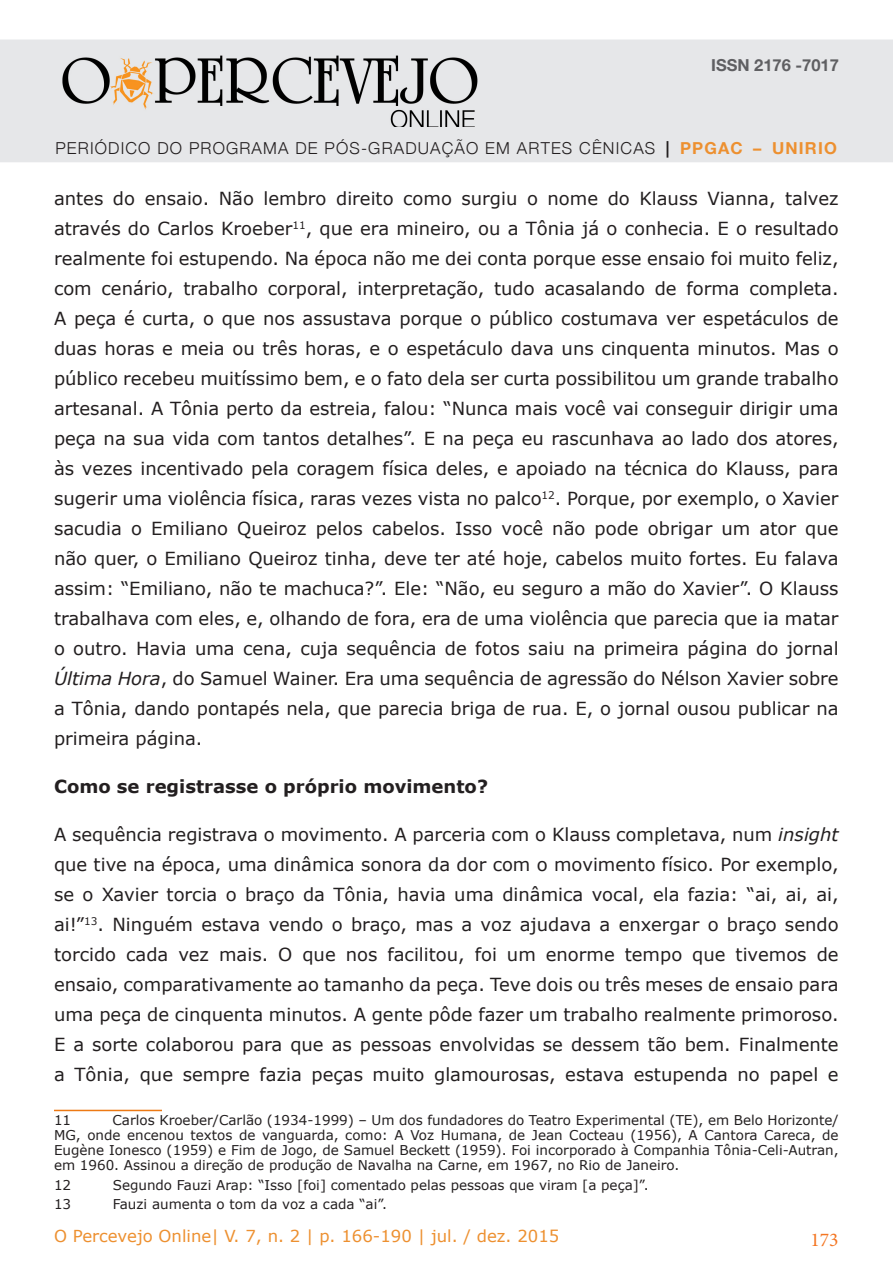
<style>
.page{position:relative;width:893px;height:1263px;background:#fff}
.page>*{position:absolute;margin:0;border:0;box-sizing:border-box;transform-origin:0 0}
.t1{font:19.5px "Minion Pro";color:#f47521}
.Corpo_de_texto{font:18px/30px "Verdana";color:#231f20;text-align:justify}
.Corpo_de_texto-2{font:700 18px "Verdana";color:#231f20}
.t2{font:300 16.5px "Helvetica Neue";letter-spacing:.07em;color:#231f20}
.t3{font:16.5px "Verdana";color:#ed9030}
.t4{font:700 16.5px "Helvetica Neue";color:#5f5f62}
.t5{font:13.5px/15px "Verdana";color:#231f20;text-align:justify}
.s1{font-weight:700}
.s2{font-weight:700;color:#ed9030}
.s3{font-style:italic}
</style>
<div class="page">
<div style="left:0;top:40px;width:893px;height:122px;background:#e6e7e9"></div>
<img style="left:62px;top:55px;width:416px;height:71px">
<hr style="left:54px;top:1110px;width:108px;height:1px;background:#ed7914">
<p class="t4" style="left:711px;top:50px;width:129px">ISSN 2176 -7017</p>
<p class="t2" style="left:55px;top:135px;width:783px">PERIÓDICO DO PROGRAMA DE PÓS-GRADUAÇÃO EM ARTES CÊNICAS <span class="s1">|</span> <span class="s2">PPGAC – UNIRIO</span></p>
<p class="Corpo_de_texto" style="left:54px;top:183px;width:786px">antes do ensaio. Não lembro direito como surgiu o nome do Klauss Vianna, talvez através do Carlos Kroeber<sup>11</sup>, que era mineiro, ou a Tônia já o conhecia. E o resultado realmente foi estupendo. Na época não me dei conta porque esse ensaio foi muito feliz, com cenário, trabalho corporal, interpretação, tudo acasalando de forma completa.<br>A peça é curta, o que nos assustava porque o público costumava ver espetáculos de duas horas e meia ou três horas, e o espetáculo dava uns cinquenta minutos. Mas o público recebeu muitíssimo bem, e o fato dela ser curta possibilitou um grande trabalho artesanal. A Tônia perto da estreia, falou: “Nunca mais você vai conseguir dirigir uma peça na sua vida com tantos detalhes”. E na peça eu rascunhava ao lado dos atores, às vezes incentivado pela coragem física deles, e apoiado na técnica do Klauss, para sugerir uma violência física, raras vezes vista no palco<sup>12</sup>. Porque, por exemplo, o Xavier sacudia o Emiliano Queiroz pelos cabelos. Isso você não pode obrigar um ator que não quer, o Emiliano Queiroz tinha, deve ter até hoje, cabelos muito fortes. Eu falava assim: “Emiliano, não te machuca?”. Ele: “Não, eu seguro a mão do Xavier”. O Klauss trabalhava com eles, e, olhando de fora, era de uma violência que parecia que ia matar o outro. Havia uma cena, cuja sequência de fotos saiu na primeira página do jornal <span class="s3">Última Hora</span>, do Samuel Wainer. Era uma sequência de agressão do Nélson Xavier sobre a Tônia, dando pontapés nela, que parecia briga de rua. E, o jornal ousou publicar na primeira página.</p>
<p class="Corpo_de_texto-2" style="left:54px;top:774px;width:436px">Como se registrasse o próprio movimento?</p>
<p class="Corpo_de_texto" style="left:54px;top:819px;width:786px">A sequência registrava o movimento. A parceria com o Klauss completava, num <span class="s3">insight </span>que tive na época, uma dinâmica sonora da dor com o movimento físico. Por exemplo, se o Xavier torcia o braço da Tônia, havia uma dinâmica vocal, ela fazia: “ai, ai, ai, ai!”<sup>13</sup>. Ninguém estava vendo o braço, mas a voz ajudava a enxergar o braço sendo torcido cada vez mais. O que nos facilitou, foi um enorme tempo que tivemos de ensaio, comparativamente ao tamanho da peça. Teve dois ou três meses de ensaio para uma peça de cinquenta minutos. A gente pôde fazer um trabalho realmente primoroso.<br>E a sorte colaborou para que as pessoas envolvidas se dessem tão bem. Finalmente a Tônia, que sempre fazia peças muito glamourosas, estava estupenda no papel e</p>
<p class="t5" style="left:54px;top:1113px;width:19px">11</p>
<p class="t5" style="left:54px;top:1113px;width:786px;text-indent:59px">Carlos Kroeber/Carlão (1934-1999) – Um dos fundadores do Teatro Experimental (TE), em Belo Horizonte/ MG, onde encenou textos de vanguarda, como: A Voz Humana, de Jean Cocteau (1956), A Cantora Careca, de Eugène Ionesco (1959) e Fim de Jogo, de Samuel Beckett (1959). Foi incorporado à Companhia Tônia-Celi-Autran, em 1960. Assinou a direção de produção de Navalha na Carne, em 1967, no Rio de Janeiro.</p>
<p class="t5" style="left:54px;top:1177px;width:19px">12</p>
<p class="t5" style="left:113px;top:1177px;width:537px">Segundo Fauzi Arap: “Isso [foi] comentado pelas pessoas que viram [a peça]”.</p>
<p class="t5" style="left:54px;top:1196px;width:19px">13</p>
<p class="t5" style="left:113px;top:1196px;width:276px">Fauzi aumenta o tom da voz a cada “ai”.</p>
<p class="t3" style="left:54px;top:1224px;width:507px">O Percevejo Online| V. 7, n. 2 | p. 166-190 | jul. / dez. 2015</p>
<p class="t1" style="left:810px;top:1227px;width:30px">173</p>
</div>
